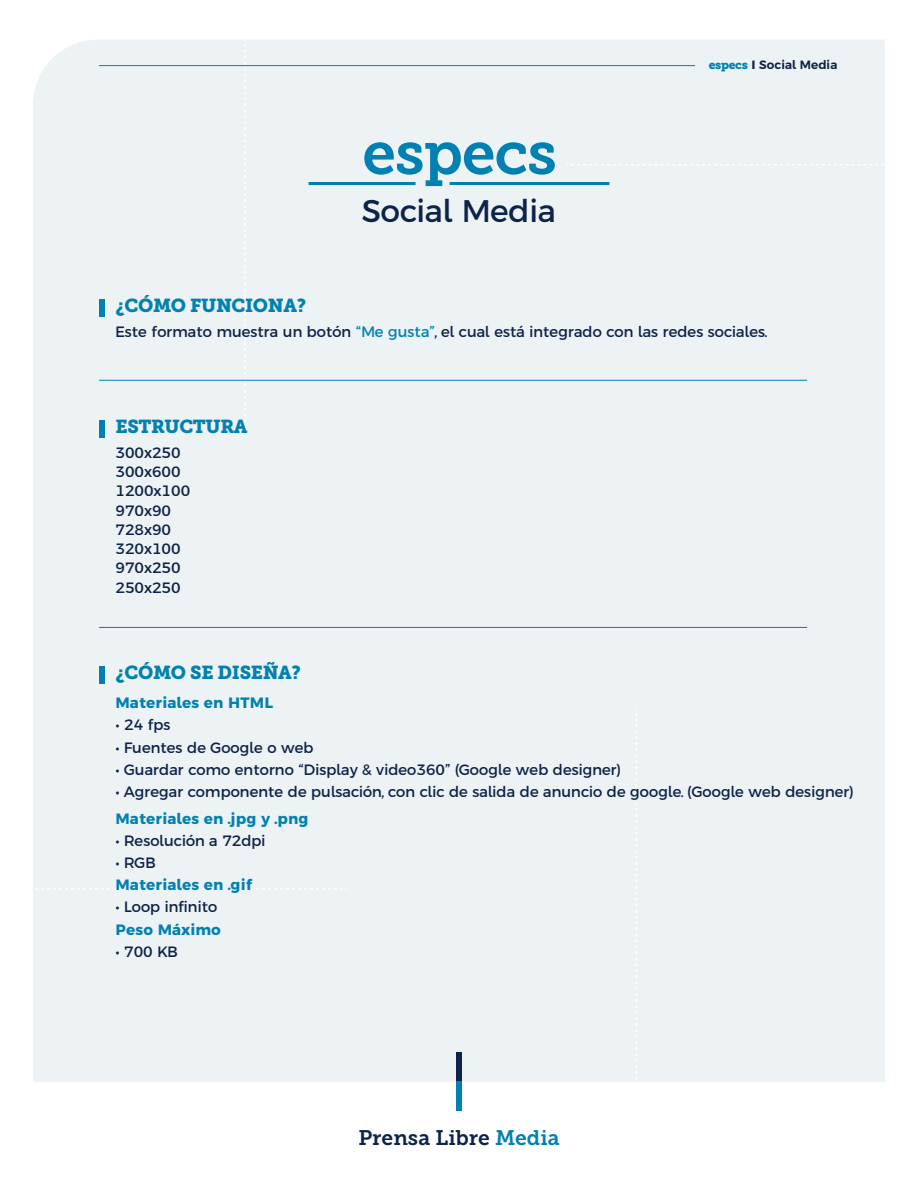
<style>
.page{position:relative;width:918px;height:1188px;background:#fff}
.page>*{position:absolute;margin:0;border:0;box-sizing:border-box;transform-origin:0 0}
.t1{font:60.75px "Museo Slab 700";letter-spacing:-.02em;color:#0081b1}
.t2{font:31.2px "Argentum Sans";color:#0d2349}
.t3{font:21px "Museo Slab 700";color:#0d2349}
.t4{font:18.6px "Museo Slab 900";letter-spacing:-.02em;color:#0081b1}
.t5{font:15px/19.2px "Argentum Sans";color:#0d2349}
.t6{font:700 15px "Argentum Sans";color:#0081b1}
.t7{font:600 12px "Argentum Sans";color:#0d2349}
.s1{font-family:"Museo Slab 900";font-weight:400;color:#0081b1}
.s2{font-weight:700}
.s3{color:#0081b1}
</style>
<div class="page">
<div style="left:33px;top:40px;width:852px;height:1042px;background:#edf2f4"></div>
<svg style="left:244px;top:40px;width:2px;height:393px"></svg>
<svg style="left:636px;top:708px;width:1px;height:374px"></svg>
<svg style="left:33px;top:888px;width:314px;height:2px"></svg>
<svg style="left:566px;top:164px;width:319px;height:1px"></svg>
<hr style="left:309px;top:182px;width:107px;height:3px;background:#0081b1">
<hr style="left:450px;top:182px;width:159px;height:3px;background:#0081b1">
<div style="left:456px;top:1052px;width:5px;height:30px;background:#0d2349"></div>
<div style="left:456px;top:1082px;width:5px;height:29px;background:#0081b1"></div>
<div style="left:99px;top:299px;width:5px;height:18px;background:#0081b1"></div>
<div style="left:99px;top:666px;width:5px;height:17px;background:#0081b1"></div>
<hr style="left:99px;top:380px;width:708px;height:1px;background:#0081b1">
<div style="left:99px;top:420px;width:5px;height:18px;background:#0081b1"></div>
<hr style="left:99px;top:627px;width:708px;height:1px;background:#0081b1">
<hr style="left:99px;top:65px;width:596px;height:1px;background:#0081b1">
<h1 class="t1" style="left:362px;top:118px;width:196px">especs</h1>
<h2 class="t2" style="left:362px;top:187px;width:195px">Social Media</h2>
<p class="t7" style="left:709px;top:55px;width:130px"><span class="s1">especs</span> <span class="s2">I</span> Social Media</p>
<p class="t4" style="left:116px;top:295px;width:192px">¿CÓMO FUNCIONA?</p>
<p class="t5" style="left:116px;top:322px;width:653px">Este formato muestra un botón <span class="s3">“Me gusta”</span>, el cual está integrado con las redes sociales.</p>
<p class="t4" style="left:116px;top:416px;width:134px">ESTRUCTURA</p>
<p class="t5" style="left:116px;top:443px;width:76px">300x250<br>300x600<br>1200x100<br>970x90<br>728x90<br>320x100<br>970x250<br>250x250</p>
<p class="t4" style="left:116px;top:662px;width:187px">¿CÓMO SE DISEÑA?</p>
<p class="t6" style="left:116px;top:691px;width:159px">Materiales en HTML</p>
<p class="t5" style="left:116px;top:715px;width:57px">• 24 fps</p>
<p class="t5" style="left:116px;top:738px;width:200px">• Fuentes de Google o web</p>
<p class="t5" style="left:116px;top:760px;width:507px">• Guardar como entorno “Display &amp; video360” (Google web designer)</p>
<p class="t5" style="left:116px;top:782px;width:740px">• Agregar componente de pulsación, con clic de salida de anuncio de google. (Google web designer)</p>
<p class="t6" style="left:116px;top:806px;width:195px">Materiales en .jpg y .png</p>
<p class="t5" style="left:116px;top:831px;width:152px">• Resolución a 72dpi</p>
<p class="t5" style="left:116px;top:853px;width:42px">• RGB</p>
<p class="t6" style="left:116px;top:873px;width:139px">Materiales en .gif</p>
<p class="t5" style="left:116px;top:897px;width:103px">• Loop infinito</p>
<p class="t6" style="left:116px;top:917px;width:107px">Peso Máximo</p>
<p class="t5" style="left:116px;top:942px;width:64px">• 700 KB</p>
<h3 class="t3" style="left:358px;top:1126px;width:203px">Prensa Libre <span class="s3">Media</span></h3>
</div>
